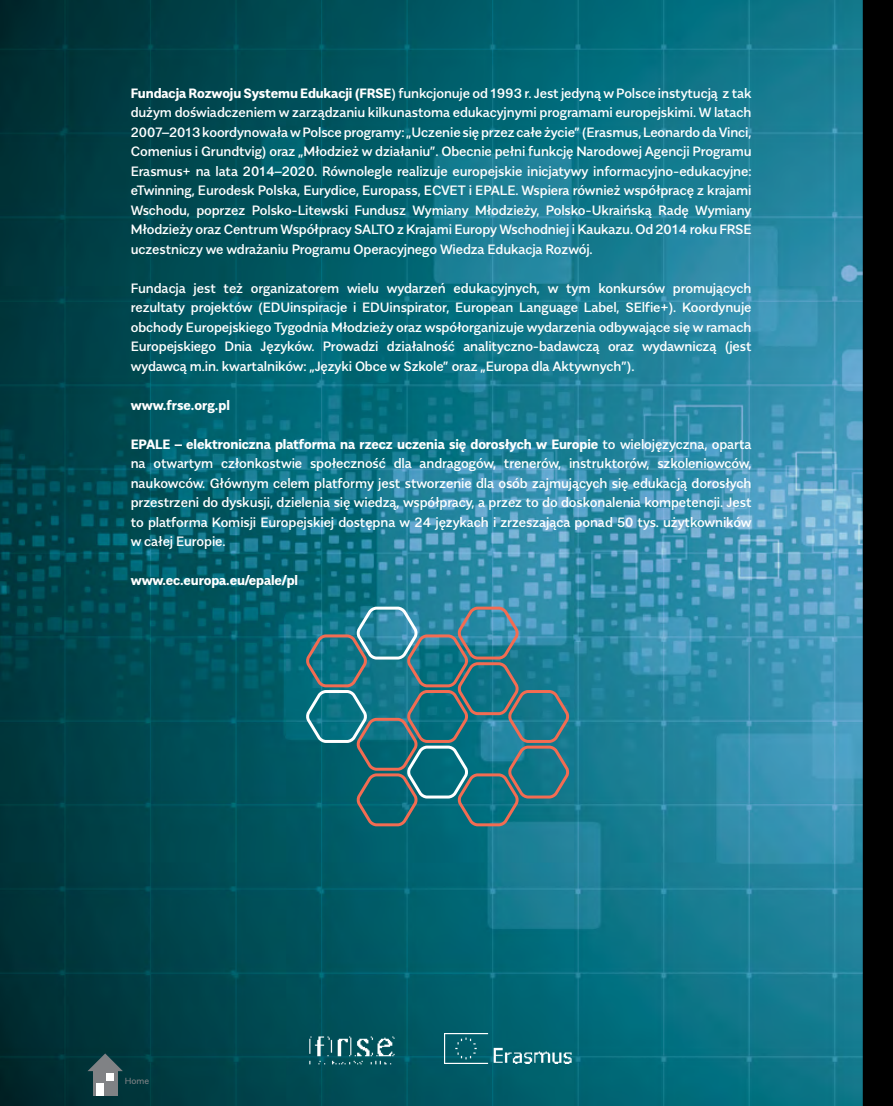
<style>
.page{position:relative;width:893px;height:1106px;background:#fff}
.page>*{position:absolute;margin:0;border:0;box-sizing:border-box;transform-origin:0 0}
.t1{font:500 13.5px/19.5px "Alergia Normal";letter-spacing:-.01em;color:#fff;text-align:justify}
.t2{font:700 13.5px "Alergia Normal";letter-spacing:-.01em;color:#fff}
.t3{font:8.85px "Alergia Normal";color:#808285}
.s1{font-weight:700}
</style>
<div class="page">
<img style="left:0;top:0;width:863px;height:1106px">
<div style="left:866px;top:0;width:27px;height:1106px;background:#000"></div>
<img style="left:444px;top:1033px;width:129px;height:30px">
<hr style="left:863px;top:0;width:3px;height:1106px;background:#000">
<img style="left:308px;top:1033px;width:89px;height:35px">
<svg style="left:303px;top:605px;width:269px;height:222px;background:#297786"></svg>
<div style="left:93px;top:1071px;width:25px;height:25px;background:#808285"></div>
<svg style="left:88px;top:1053px;width:35px;height:18px"></svg>
<div style="left:106px;top:1073px;width:8px;height:7px;background:#fff"></div>
<div style="left:96px;top:1082px;width:8px;height:13px;background:#fff"></div>
<p class="t1" style="left:131px;top:82px;width:622px"><span class="s1">Fundacja Rozwoju Systemu Edukacji (FRSE</span>) funkcjonuje od 1993 r. Jest jedyną w Polsce instytucją z tak dużym doświadczeniem w zarządzaniu kilkunastoma edukacyjnymi programami europejskimi. W latach 2007–2013 koordynowała w Polsce programy: „Uczenie się przez całe życie” (Erasmus, Leonardo da Vinci, Comenius i Grundtvig) oraz „Młodzież w działaniu”. Obecnie pełni funkcję Narodowej Agencji Programu Erasmus+ na lata 2014–2020. Równolegle realizuje europejskie inicjatywy informacyjno-edukacyjne: eTwinning, Eurodesk Polska, Eurydice, Europass, ECVET i EPALE. Wspiera również współpracę z krajami Wschodu, poprzez Polsko-Litewski Fundusz Wymiany Młodzieży, Polsko-Ukraińską Radę Wymiany Młodzieży oraz Centrum Współpracy SALTO z Krajami Europy Wschodniej i Kaukazu. Od 2014 roku FRSE uczestniczy we wdrażaniu Programu Operacyjnego Wiedza Edukacja Rozwój.</p>
<p class="t1" style="left:131px;top:277px;width:622px">Fundacja jest też organizatorem wielu wydarzeń edukacyjnych, w tym konkursów promujących rezultaty projektów (EDUinspiracje i EDUinspirator, European Language Label, SElfie+). Koordynuje obchody Europejskiego Tygodnia Młodzieży oraz współorganizuje wydarzenia odbywające się w ramach Europejskiego Dnia Języków. Prowadzi działalność analityczno-badawczą oraz wydawniczą (jest wydawcą m.in. kwartalników: „Języki Obce w Szkole” oraz „Europa dla Aktywnych”).</p>
<p class="t2" style="left:131px;top:394px;width:101px">www.frse.org.pl</p>
<p class="t1" style="left:131px;top:433px;width:622px"><span class="s1">EPALE – elektroniczna platforma na rzecz uczenia się dorosłych w Europie</span> to wielojęzyczna, oparta na otwartym członkostwie społeczność dla andragogów, trenerów, instruktorów, szkoleniowców, naukowców. Głównym celem platformy jest stworzenie dla osób zajmujących się edukacją dorosłych przestrzeni do dyskusji, dzielenia się wiedzą, współpracy, a przez to do doskonalenia kompetencji. Jest to platforma Komisji Europejskiej dostępna w 24 językach i zrzeszająca ponad 50 tys. użytkowników w całej Europie.</p>
<p class="t2" style="left:131px;top:569px;width:169px">www.ec.europa.eu/epale/pl</p>
<p class="t3" style="left:125px;top:1074px;width:26px">Home</p>
</div>
